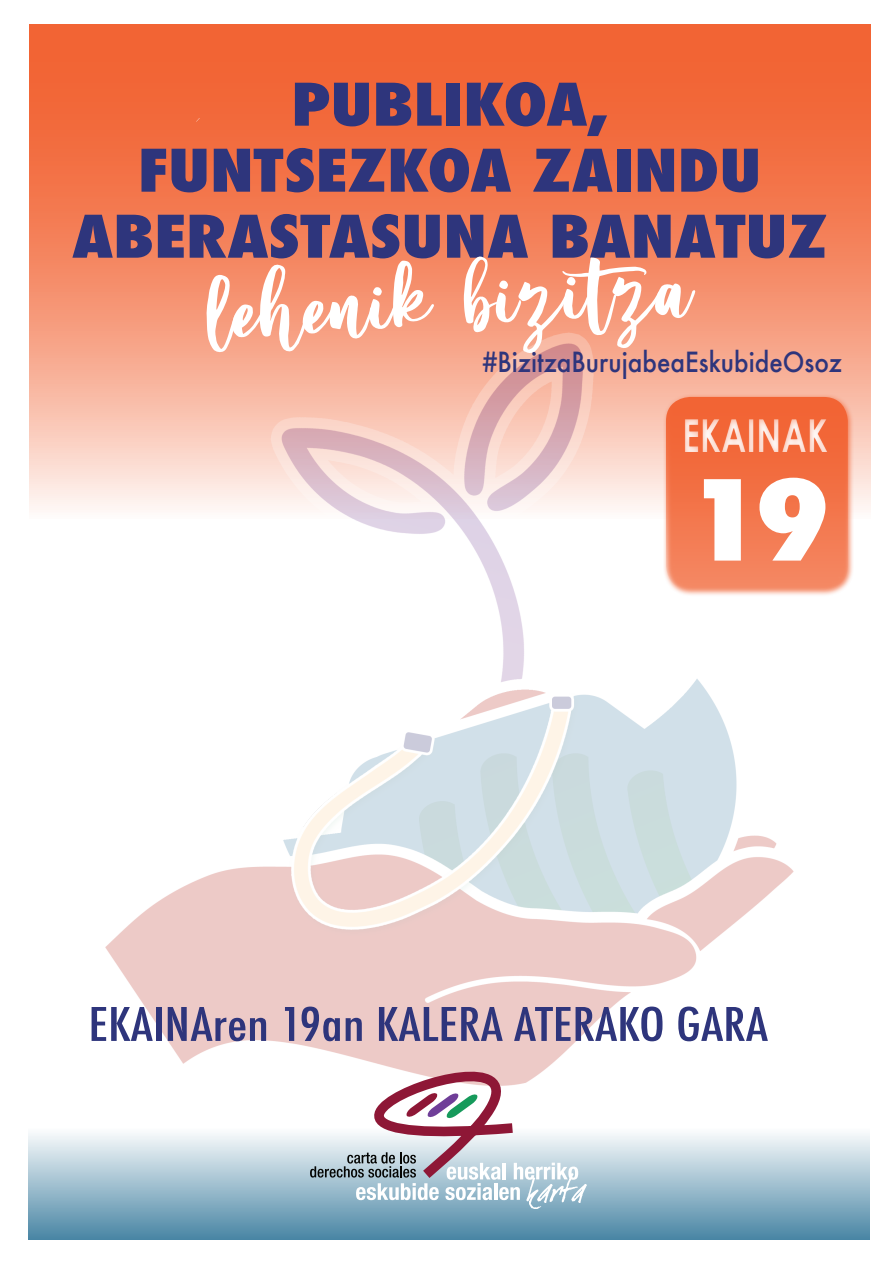
<style>
.page{position:relative;width:893px;height:1263px;background:#fff}
.page>*{position:absolute;margin:0;border:0;box-sizing:border-box;transform-origin:0 0}
.t1{font:800 condensed 108px "Futura";color:#fff;scale:1.2 1}
.t2{font:90px "Serenity";color:#fff;scale:1.2 1}
.t3{font:800 condensed 57px "Futura";color:#2e357c;scale:1.2 1}
.t4{font:700 45.6px "Century Gothic";color:#fff;scale:.75 1}
.t5{font:500 condensed 45px "Futura";color:#2e357c;scale:1.2 1}
.t6{font:500 27px "Futura";color:#2e357c;scale:.9 1}
</style>
<div class="page">
<svg style="left:29px;top:24px;width:842px;height:486px;background:#f27145"></svg>
<img style="left:58px;top:215px;width:759px;height:812px">
<div style="left:28px;top:1127px;width:842px;height:112px;background:linear-gradient(to bottom,#fefefe,#4c87a5)"></div>
<svg style="left:159px;top:966px;width:497px;height:222px"></svg>
<svg style="left:310px;top:1152px;width:106px;height:25px;background:#909fa5"></svg>
<svg style="left:356px;top:1183px;width:83px;height:17px"></svg>
<svg style="left:445px;top:1162px;width:142px;height:47px"></svg>
<svg style="left:196px;top:118px;width:4px;height:4px"></svg>
<div style="left:663px;top:393px;width:192px;height:204px;background:#f26434;opacity:.75"></div>
<div style="left:666px;top:397px;width:182px;height:193px;background:linear-gradient(to bottom,#f15f2d,#f48763);border-radius:24px"></div>
<div style="left:677px;top:406px;width:196px;height:59px;background:#f26434"></div>
<p class="t3" style="left:291px;top:66px;width:265px">PUBLIKOA,</p>
<p class="t3" style="left:138px;top:132px;width:521px">FUNTSEZKOA ZAINDU</p>
<p class="t3" style="left:72px;top:198px;width:631px">ABERASTASUNA BANATUZ</p>
<p class="t2" style="left:204px;top:256px;width:406px;rotate:-3deg">lehenik bizitza</p>
<p class="t6" style="left:482px;top:343px;width:401px">#BizitzaBurujabeaEskubideOsoz</p>
<p class="t4" style="left:682px;top:407px;width:196px">EKAINAK</p>
<p class="t1" style="left:684px;top:447px;width:124px">19</p>
<p class="t5" style="left:88px;top:995px;width:568px">EKAINAren 19an KALERA ATERAKO GARA</p>
</div>
